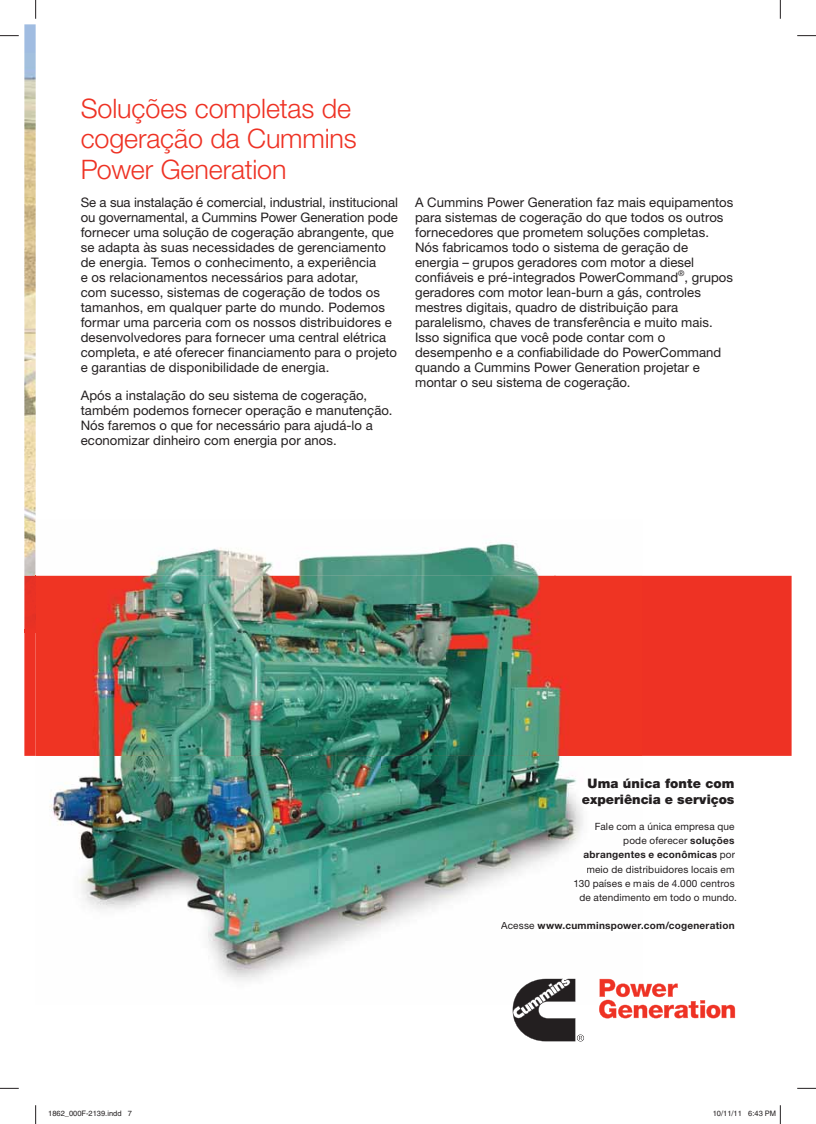
<style>
.page{position:relative;width:816px;height:1124px;background:#fff}
.page>*{position:absolute;margin:0;border:0;box-sizing:border-box;transform-origin:0 0}
.t1{font:300 26.88px/30.9px "Helvetica Neue LT";letter-spacing:-.005em;color:#ee3224}
.t2{font:13.12px/15px "Helvetica Neue LT";letter-spacing:.005em;color:#231f20}
.t3{font:900 13.12px/16.2px "Helvetica Neue LT";color:#231f20;text-align:center}
.t4{font:10px/14.4px "Helvetica Neue LT";letter-spacing:.015em;color:#231f20;text-align:right}
.t5{font:700 10px "Helvetica Neue LT";letter-spacing:.025em;color:#231f20}
.t6{font:7.5px "Helvetica";color:#231f20}
.s1{font-weight:700}
.s2{font-weight:400}
</style>
<div class="page">
<img style="left:24px;top:24px;width:12px;height:552px">
<div style="left:24px;top:632px;width:12px;height:124px;background:#ee3224"></div>
<svg style="left:24px;top:630px;width:12px;height:2px"></svg>
<img style="left:24px;top:576px;width:12px;height:54px">
<div style="left:642px;top:576px;width:149px;height:180px;background:#ee3224"></div>
<img style="left:36px;top:542px;width:606px;height:198px">
<img style="left:36px;top:740px;width:606px;height:241px">
<img style="left:36px;top:519px;width:1px;height:57px">
<img style="left:36px;top:576px;width:1px;height:53px">
<img style="left:588px;top:778px;width:54px;height:10px">
<img style="left:582px;top:794px;width:60px;height:12px">
<img style="left:595px;top:822px;width:47px;height:9px">
<img style="left:623px;top:836px;width:19px;height:10px">
<img style="left:583px;top:851px;width:59px;height:9px">
<img style="left:587px;top:865px;width:55px;height:8px">
<img style="left:574px;top:879px;width:68px;height:10px">
<img style="left:579px;top:894px;width:63px;height:7px">
<img style="left:501px;top:922px;width:33px;height:7px">
<img style="left:537px;top:922px;width:105px;height:9px">
<svg style="left:598px;top:979px;width:122px;height:39px"></svg>
<svg style="left:512px;top:978px;width:72px;height:63px"></svg>
<svg style="left:0;top:35px;width:19px;height:1px"></svg>
<svg style="left:797px;top:35px;width:18px;height:1px"></svg>
<svg style="left:0;top:1087px;width:19px;height:2px"></svg>
<svg style="left:797px;top:1087px;width:18px;height:2px"></svg>
<svg style="left:35px;top:0;width:1px;height:19px"></svg>
<svg style="left:35px;top:1105px;width:1px;height:19px"></svg>
<svg style="left:779px;top:0;width:2px;height:19px"></svg>
<svg style="left:779px;top:1105px;width:2px;height:19px"></svg>
<h1 class="t1" style="left:81px;top:96px;width:277px">Soluções completas de cogeração da Cummins<br>Power Generation</h1>
<p class="t2" style="left:81px;top:196px;width:319px">Se a sua instalação é comercial, industrial, institucional ou governamental, a Cummins Power Generation pode fornecer uma solução de cogeração abrangente, que se adapta às suas necessidades de gerenciamento de energia. Temos o conhecimento, a experiência<br>e os relacionamentos necessários para adotar,<br>com sucesso, sistemas de cogeração de todos os tamanhos, em qualquer parte do mundo. Podemos formar uma parceria com os nossos distribuidores e desenvolvedores para fornecer uma central elétrica completa, e até oferecer financiamento para o projeto e garantias de disponibilidade de energia.</p>
<p class="t2" style="left:81px;top:389px;width:313px">Após a instalação do seu sistema de cogeração, também podemos fornecer operação e manutenção.<br>Nós faremos o que for necessário para ajudá-lo a economizar dinheiro com energia por anos.</p>
<p class="t2" style="left:415px;top:196px;width:319px">A Cummins Power Generation faz mais equipamentos para sistemas de cogeração do que todos os outros fornecedores que prometem soluções completas.<br>Nós fabricamos todo o sistema de geração de energia – grupos geradores com motor a diesel confiáveis e pré-integrados PowerCommand<sup>®</sup>, grupos geradores com motor lean-burn a gás, controles mestres digitais, quadro de distribuição para paralelismo, chaves de transferência e muito mais.<br>Isso significa que você pode contar com o desempenho e a confiabilidade do PowerCommand quando a Cummins Power Generation projetar e montar o seu sistema de cogeração.</p>
<p class="t3" style="left:581px;top:776px;width:154px">Uma única fonte com experiência e serviços</p>
<p class="t4" style="left:573px;top:820px;width:165px">Fale com a única empresa que pode oferecer <span class="s1">soluções abrangentes e econômicas</span> por meio de distribuidores locais em<br>130 países e mais de 4.000 centros de atendimento em todo o mundo.</p>
<p class="t5" style="left:501px;top:920px;width:235px"><span class="s2">Acesse</span> www.cumminspower.com/cogeneration</p>
<p class="t6" style="left:48px;top:1111px;width:85px">1862_000F-2139.indd 7</p>
<p class="t6" style="left:712px;top:1111px;width:65px">10/11/11 6:43 PM</p>
</div>
